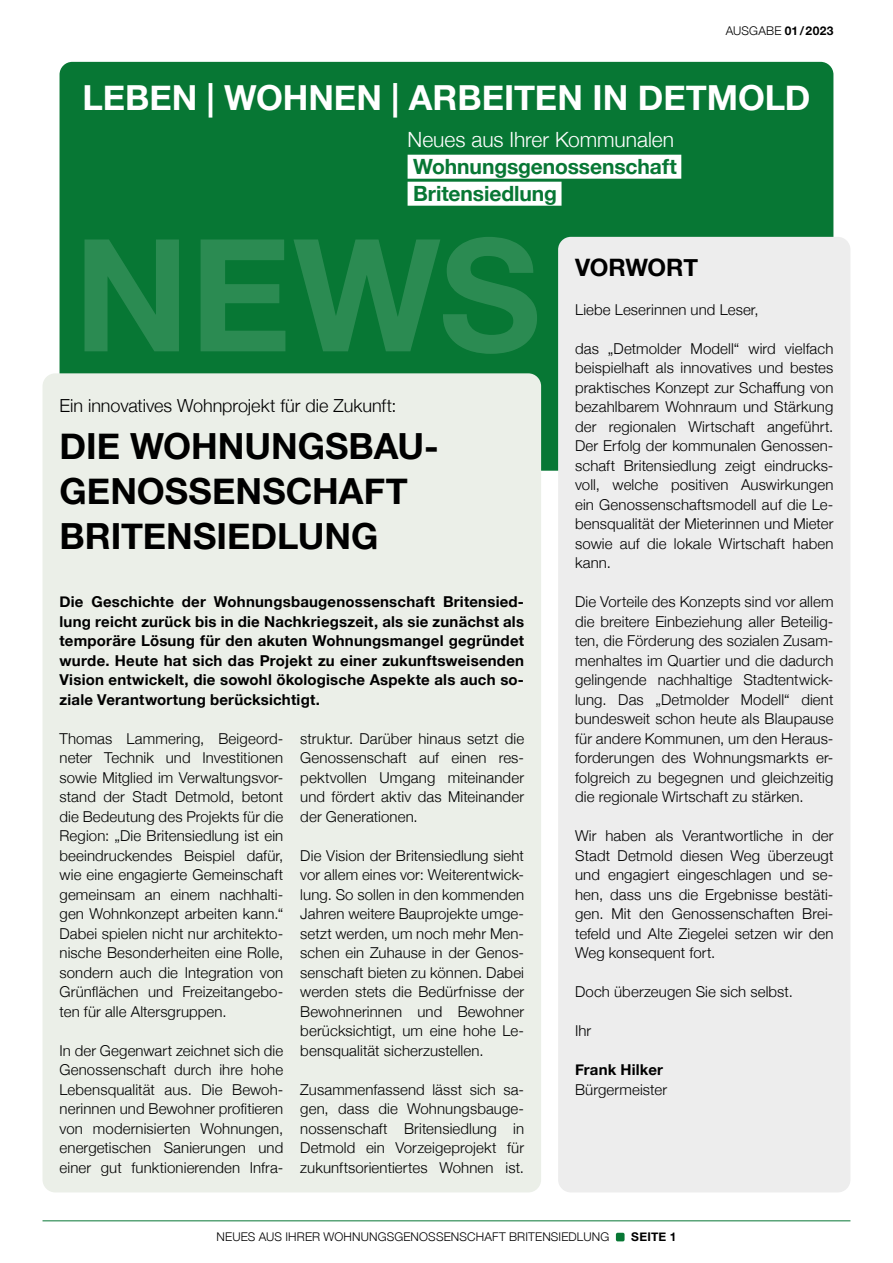
<style>
.page{position:relative;width:893px;height:1263px;background:#fff}
.page>*{position:absolute;margin:0;border:0;box-sizing:border-box;transform-origin:0 0}
.t1{font:700 36px/45px "Helvetica Neue";color:#000}
.t2{font:700 34.5px "Helvetica Neue";color:#fff}
.t3{font:700 24px "Helvetica Neue";letter-spacing:-.01em;color:#000}
.t4{font:700 21px/27px "Helvetica Neue";letter-spacing:-.005em;color:#077734}
.t5{font:300 21px "Helvetica Neue";color:#fff}
.t6{font:300 18px "Helvetica Neue";color:#000}
.t7{font:300 15px/19.5px "Helvetica Neue";letter-spacing:.01em;color:#000;text-align:justify}
.t8{font:700 15px/19.5px "Helvetica Neue";letter-spacing:.015em;color:#000;text-align:justify}
.t9{font:300 12px "Helvetica Neue";letter-spacing:.01em;color:#000}
.t10{font:700 12px "Helvetica Neue";letter-spacing:.02em;color:#000}
.s1{font-weight:700}
</style>
<div class="page">
<div style="left:616px;top:1233px;width:9px;height:8px;background:#077734;border-radius:2px"></div>
<hr style="left:43px;top:1220px;width:807px;height:1px;background:#077734">
<div style="left:60px;top:62px;width:773px;height:409px;background:#077734;border-radius:13px"></div>
<div style="left:408px;top:155px;width:273px;height:24px;background:#fff"></div>
<div style="left:408px;top:182px;width:153px;height:24px;background:#fff"></div>
<div style="left:43px;top:373px;width:498px;height:819px;background:#ebefe8;border-radius:13px"></div>
<div style="left:558px;top:237px;width:292px;height:955px;background:#ededed;border-radius:13px"></div>
<svg style="left:85px;top:237px;width:452px;height:117px;fill:#2b8b52"></svg>
<p class="t9" style="left:726px;top:22px;width:109px">AUSGABE <span class="s1">01/2023</span></p>
<h2 class="t2" style="left:83px;top:71px;width:729px">LEBEN | WOHNEN | ARBEITEN IN DETMOLD</h2>
<h3 class="t5" style="left:408px;top:122px;width:268px">Neues aus Ihrer Kommunalen</h3>
<h3 class="t4" style="left:413px;top:153px;width:265px">Wohnungsgenossenschaft<br>Britensiedlung</h3>
<p class="t6" style="left:60px;top:391px;width:339px">Ein innovatives Wohnprojekt für die Zukunft:</p>
<h1 class="t1" style="left:60px;top:424px;width:381px">DIE WOHNUNGSBAU-<br>GENOSSENSCHAFT<br>BRITENSIEDLUNG</h1>
<p class="t8" style="left:60px;top:593px;width:466px">Die Geschichte der Wohnungsbaugenossenschaft Britensied&shy;lung reicht zurück bis in die Nachkriegszeit, als sie zunächst als temporäre Lösung für den akuten Wohnungsmangel gegründet wurde. Heute hat sich das Projekt zu einer zukunftsweisenden Vision entwickelt, die sowohl ökologische Aspekte als auch so&shy;ziale Verantwortung berücksichtigt.</p>
<p class="t7" style="left:60px;top:728px;width:225px">Thomas Lammering, Beigeord&shy;neter Technik und Investitionen sowie Mitglied im Verwaltungsvor&shy;stand der Stadt Detmold, betont die Bedeutung des Projekts für die Region: „Die Britensiedlung ist ein beeindruckendes Beispiel dafür, wie eine engagierte Gemeinschaft gemeinsam an einem nachhalti&shy;gen Wohnkonzept arbeiten kann.“ Dabei spielen nicht nur architekto&shy;nische Besonderheiten eine Rolle, sondern auch die Integration von Grünflächen und Freizeitangebo&shy;ten für alle Altersgruppen.</p>
<p class="t7" style="left:60px;top:1040px;width:225px">In der Gegenwart zeichnet sich die Genossenschaft durch ihre hohe Lebensqualität aus. Die Bewoh&shy;nerinnen und Bewohner profitieren von modernisierten Wohnungen, energetischen Sanierungen und einer gut funktionierenden Infra-</p>
<p class="t7" style="left:300px;top:728px;width:225px">struktur. Darüber hinaus setzt die Genossenschaft auf einen res&shy;pektvollen Umgang miteinander und fördert aktiv das Miteinander der Generationen.</p>
<p class="t7" style="left:300px;top:845px;width:225px">Die Vision der Britensiedlung sieht vor allem eines vor: Weiterentwick&shy;lung. So sollen in den kommenden Jahren weitere Bauprojekte umge&shy;setzt werden, um noch mehr Men&shy;schen ein Zuhause in der Genos&shy;senschaft bieten zu können. Dabei werden stets die Bedürfnisse der Bewohnerinnen und Bewohner berücksichtigt, um eine hohe Le&shy;bensqualität sicherzustellen.</p>
<p class="t7" style="left:300px;top:1079px;width:225px">Zusammenfassend lässt sich sa&shy;gen, dass die Wohnungsbauge&shy;nossenschaft Britensiedlung in Detmold ein Vorzeigeprojekt für zukunftsorientiertes Wohnen ist.</p>
<h3 class="t3" style="left:575px;top:248px;width:125px">VORWORT</h3>
<p class="t7" style="left:575px;top:299px;width:185px">Liebe Leserinnen und Leser,</p>
<p class="t7" style="left:575px;top:338px;width:260px">das „Detmolder Modell“ wird vielfach beispielhaft als innovatives und bestes praktisches Konzept zur Schaffung von bezahlbarem Wohnraum und Stärkung der regionalen Wirtschaft angeführt.<br>Der Erfolg der kommunalen Genossen&shy;schaft Britensiedlung zeigt eindrucks&shy;voll, welche positiven Auswirkungen ein Genossenschaftsmodell auf die Le&shy;bensqualität der Mieterinnen und Mieter sowie auf die lokale Wirtschaft haben kann.</p>
<p class="t7" style="left:575px;top:591px;width:260px">Die Vorteile des Konzepts sind vor allem die breitere Einbeziehung aller Beteilig&shy;ten, die Förderung des sozialen Zusam&shy;menhaltes im Quartier und die dadurch gelingende nachhaltige Stadtentwick&shy;lung. Das „Detmolder Modell“ dient bundesweit schon heute als Blaupause für andere Kommunen, um den Heraus&shy;forderungen des Wohnungsmarkts er&shy;folgreich zu begegnen und gleichzeitig die regionale Wirtschaft zu stärken.</p>
<p class="t7" style="left:575px;top:825px;width:260px">Wir haben als Verantwortliche in der Stadt Detmold diesen Weg überzeugt und engagiert eingeschlagen und se&shy;hen, dass uns die Ergebnisse bestäti&shy;gen. Mit den Genossenschaften Brei&shy;tefeld und Alte Ziegelei setzen wir den Weg konsequent fort.</p>
<p class="t7" style="left:575px;top:981px;width:219px">Doch überzeugen Sie sich selbst.</p>
<p class="t7" style="left:575px;top:1020px;width:18px">Ihr</p>
<p class="t8" style="left:575px;top:1061px;width:89px">Frank Hilker</p>
<p class="t7" style="left:575px;top:1079px;width:93px">Bürgermeister</p>
<p class="t9" style="left:217px;top:1227px;width:394px">NEUES AUS IHRER WOHNUNGSGENOSSENSCHAFT BRITENSIEDLUNG</p>
<p class="t10" style="left:631px;top:1228px;width:47px">SEITE 1</p>
</div>
